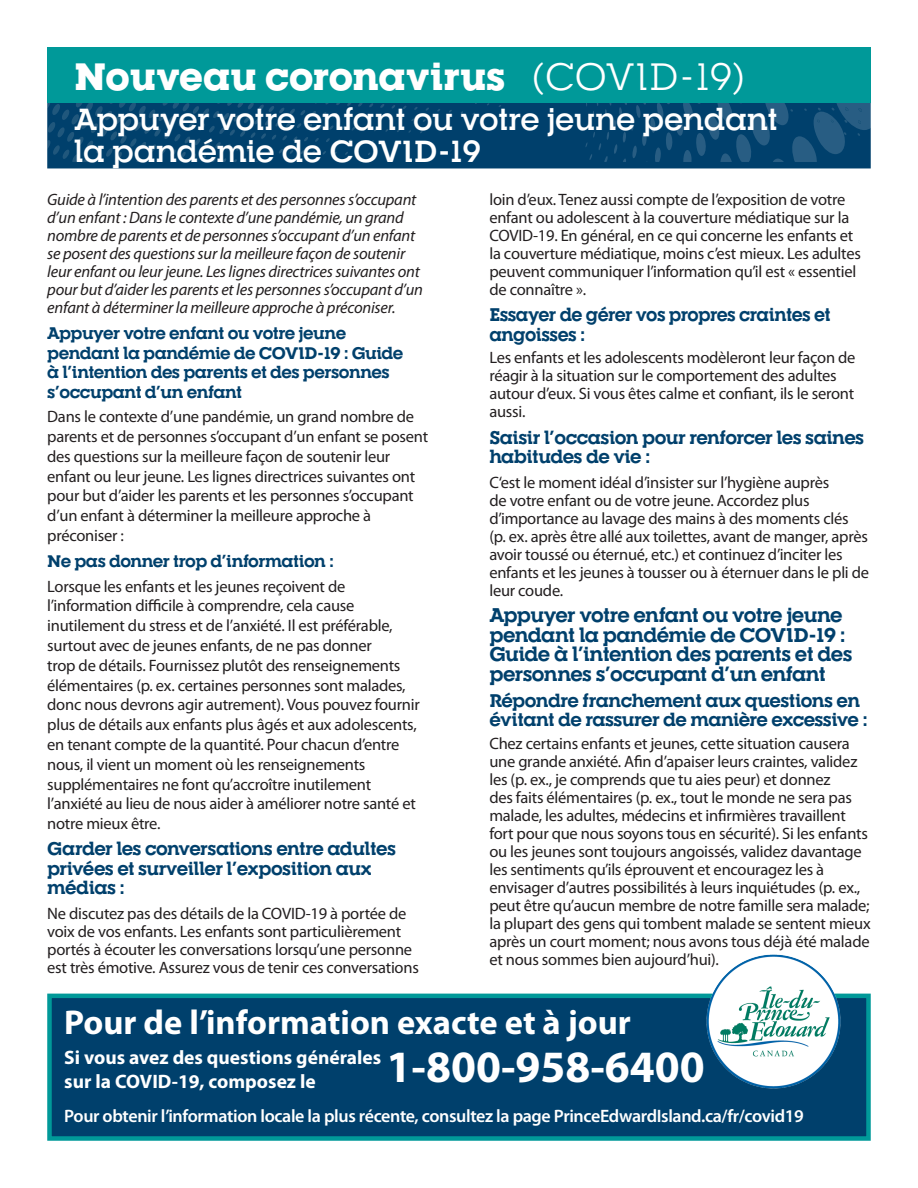
<style>
.page{position:relative;width:918px;height:1188px;background:#fff}
.page>*{position:absolute;margin:0;border:0;box-sizing:border-box;transform-origin:0 0}
.t1{font:700 45px "Myriad Pro";color:#fff}
.t2{font:900 37.5px "RNS Camelia";color:#fff}
.t3{font:700 34.5px "Myriad Pro";color:#fff}
.t4{font:700 30px/31.5px "RNS Camelia";letter-spacing:-.015em;color:#fff}
.headers2{font:800 19.5px/19.5px "RNS Camelia";letter-spacing:-.03em;color:#00406c}
.t5{font:700 19.5px/24px "Myriad Pro";color:#fff}
.headers2-2{font:800 18px/19.5px "RNS Camelia";letter-spacing:-.03em;color:#00406c}
.t6{font:600 18px "Myriad Pro";letter-spacing:-.02em;color:#fff}
.Headers{font:800 18px/19.5px "RNS Camelia";letter-spacing:-.03em;color:#00406c;scale:.96 1}
.Body_text{font:16.5px/18px "Myriad Pro";letter-spacing:-.015em;color:#231f20}
.Body_text-2{font:italic 16.5px/18px "Myriad Pro";letter-spacing:-.015em;color:#231f20}
.headers2-3{font:800 16.5px/19.5px "RNS Camelia";letter-spacing:-.03em;color:#00406c}
.Headers-2{font:800 16.5px "RNS Camelia";letter-spacing:-.035em;color:#00406c}
.s1{font-weight:400}
</style>
<div class="page">
<div style="left:47px;top:77px;width:824px;height:91px;background:#00406c"></div>
<svg style="left:47px;top:102px;width:460px;height:61px"></svg>
<svg style="left:578px;top:102px;width:293px;height:61px"></svg>
<div style="left:47px;top:47px;width:824px;height:55px;background:#099"></div>
<div style="left:47px;top:994px;width:824px;height:147px;background:#00406c;border:4px solid #099"></div>
<img style="left:704px;top:954px;width:139px;height:135px">
<p class="t2" style="left:74px;top:52px;width:673px">Nouveau coronavirus <span class="s1">(COVID-19)</span></p>
<p class="t4" style="left:74px;top:103px;width:705px">Appuyer votre enfant ou votre jeune pendant la pandémie de COVID-19</p>
<p class="Body_text-2" style="left:47px;top:190px;width:377px">Guide à l’intention des parents et des personnes s’occupant d’un enfant : Dans le contexte d’une pandémie, un grand nombre de parents et de personnes s’occupant d’un enfant se posent des questions sur la meilleure façon de soutenir leur enfant ou leur jeune. Les lignes directrices suivantes ont pour but d’aider les parents et les personnes s’occupant d’un enfant à déterminer la meilleure approche à préconiser.</p>
<p class="headers2-3" style="left:47px;top:323px;width:358px">Appuyer votre enfant ou votre jeune pendant la pandémie de COVID-19 : Guide à l’intention des parents et des personnes s’occupant d’un enfant</p>
<p class="Body_text" style="left:47px;top:406px;width:382px;line-height:19.8px">Dans le contexte d’une pandémie, un grand nombre de parents et de personnes s’occupant d’un enfant se posent des questions sur la meilleure façon de soutenir leur enfant ou leur jeune. Les lignes directrices suivantes ont pour but d’aider les parents et les personnes s’occupant d’un enfant à déterminer la meilleure approche à préconiser :</p>
<p class="Headers-2" style="left:47px;top:551px;width:288px">Ne pas donner trop d’information :</p>
<p class="Body_text" style="left:47px;top:576px;width:374px;line-height:19.8px">Lorsque les enfants et les jeunes reçoivent de l’information difficile à comprendre, cela cause inutilement du stress et de l’anxiété. Il est préférable, surtout avec de jeunes enfants, de ne pas donner<br>trop de détails. Fournissez plutôt des renseignements élémentaires (p. ex. certaines personnes sont malades, donc nous devrons agir autrement). Vous pouvez fournir plus de détails aux enfants plus âgés et aux adolescents, en tenant compte de la quantité. Pour chacun d’entre nous, il vient un moment où les renseignements supplémentaires ne font qu’accroître inutilement l’anxiété au lieu de nous aider à améliorer notre santé et notre mieux être.</p>
<p class="headers2-2" style="left:47px;top:839px;width:350px">Garder les conversations entre adultes privées et surveiller l’exposition aux médias :</p>
<p class="Body_text" style="left:47px;top:904px;width:373px">Ne discutez pas des détails de la COVID-19 à portée de voix de vos enfants. Les enfants sont particulièrement portés à écouter les conversations lorsqu’une personne est très émotive. Assurez vous de tenir ces conversations</p>
<p class="Body_text" style="left:489px;top:190px;width:373px">loin d’eux. Tenez aussi compte de l’exposition de votre enfant ou adolescent à la couverture médiatique sur la COVID-19. En général, en ce qui concerne les enfants et la couverture médiatique, moins c’est mieux. Les adultes peuvent communiquer l’information qu’il est « essentiel de connaître ».</p>
<p class="Headers" style="left:489px;top:305px;width:357px">Essayer de gérer vos propres craintes et angoisses :</p>
<p class="Body_text" style="left:489px;top:349px;width:368px">Les enfants et les adolescents modèleront leur façon de réagir à la situation sur le comportement des adultes autour d’eux. Si vous êtes calme et confiant, ils le seront aussi.</p>
<p class="headers2-2" style="left:489px;top:427px;width:376px">Saisir l’occasion pour renforcer les saines habitudes de vie :</p>
<p class="Body_text" style="left:489px;top:473px;width:381px">C‘est le moment idéal d’insister sur l’hygiène auprès<br>de votre enfant ou de votre jeune. Accordez plus d’importance au lavage des mains à des moments clés (p. ex. après être allé aux toilettes, avant de manger, après avoir toussé ou éternué, etc.) et continuez d’inciter les enfants et les jeunes à tousser ou à éternuer dans le pli de leur coude.</p>
<p class="headers2" style="left:489px;top:605px;width:364px">Appuyer votre enfant ou votre jeune pendant la pandémie de COVID-19 :<br>Guide à l’intention des parents et des personnes s’occupant d’un enfant</p>
<p class="headers2-2" style="left:489px;top:690px;width:380px">Répondre franchement aux questions en évitant de rassurer de manière excessive :</p>
<p class="Body_text" style="left:489px;top:734px;width:383px">Chez certains enfants et jeunes, cette situation causera une grande anxiété. Afin d’apaiser leurs craintes, validez les (p. ex., je comprends que tu aies peur) et donnez<br>des faits élémentaires (p. ex., tout le monde ne sera pas malade, les adultes, médecins et infirmières travaillent fort pour que nous soyons tous en sécurité). Si les enfants ou les jeunes sont toujours angoissés, validez davantage les sentiments qu’ils éprouvent et encouragez les à envisager d’autres possibilités à leurs inquiétudes (p. ex., peut être qu’aucun membre de notre famille sera malade; la plupart des gens qui tombent malade se sentent mieux après un court moment; nous avons tous déjà été malade et nous sommes bien aujourd’hui).</p>
<p class="t3" style="left:64px;top:1000px;width:568px">Pour de l’information exacte et à jour</p>
<p class="t5" style="left:64px;top:1045px;width:319px">Si vous avez des questions générales sur la COVID-19, composez le</p>
<p class="t6" style="left:64px;top:1105px;width:741px">Pour obtenir l’information locale la plus récente, consultez la page PrinceEdwardIsland.ca/fr/covid19</p>
<p class="t1" style="left:387px;top:1037px;width:320px">1-800-958-6400</p>
</div>
